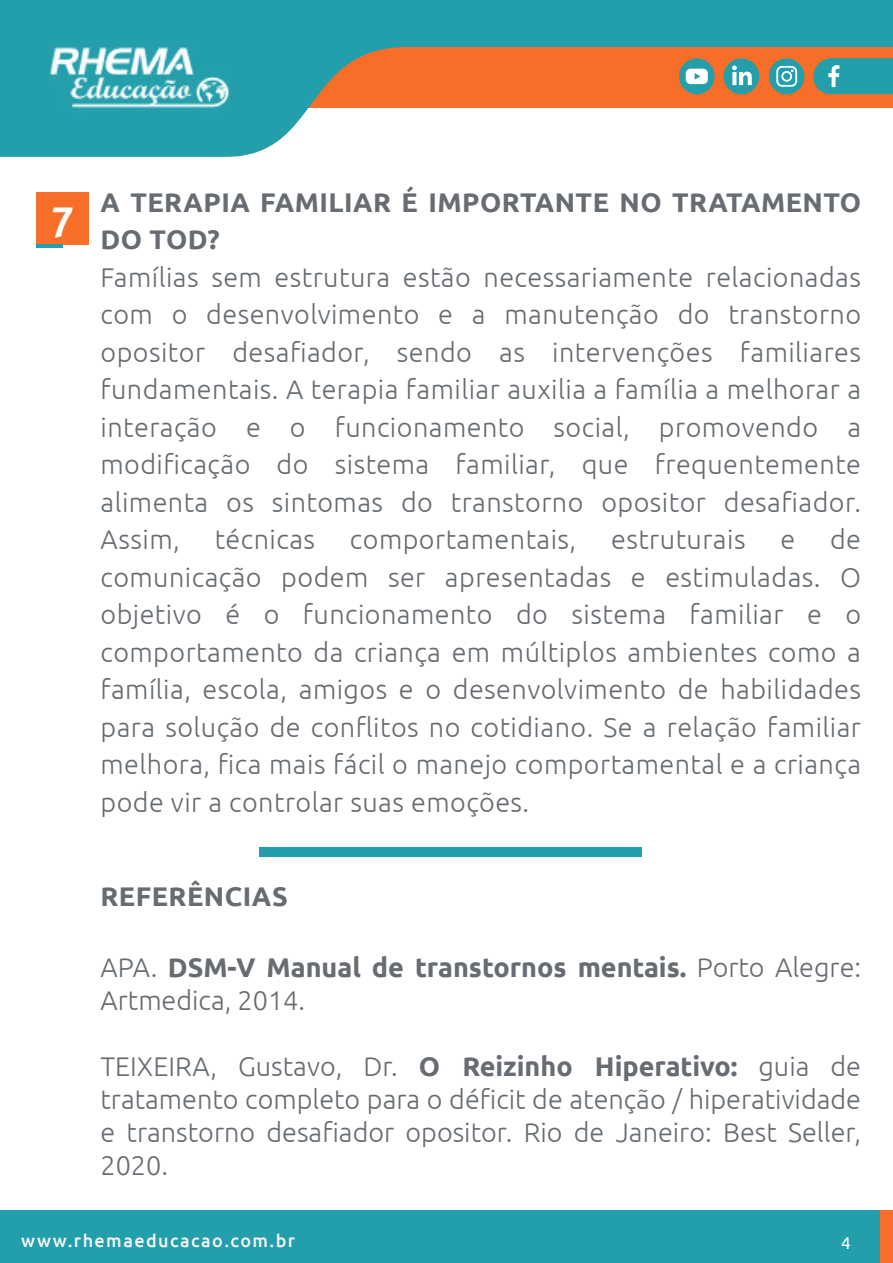
<style>
.page{position:relative;width:893px;height:1263px;background:#fff}
.page>*{position:absolute;margin:0;border:0;box-sizing:border-box;transform-origin:0 0}
.t1{font:700 43.35px "Meta Plus Lining";color:#fff}
.t2{font:300 27px/37.5px "Ubuntu";letter-spacing:.015em;color:#666c71;text-align:justify}
.t3{font:700 27px/37.5px "Ubuntu";letter-spacing:.015em;color:#666c71}
.t4{font:500 18px "Ubuntu";letter-spacing:.08em;color:#f4f3f3}
.t5{font:17.1px "Ubuntu";color:#fff}
.s1{font-weight:300}
.s2{font-weight:700}
</style>
<div class="page">
<svg style="left:0;top:0;width:893px;height:157px;fill:#239eab"></svg>
<div style="left:724px;top:58px;width:35px;height:36px;background:#239eab;border-radius:50%"></div>
<svg style="left:732px;top:65px;width:20px;height:20px"></svg>
<div style="left:769px;top:58px;width:35px;height:36px;background:#239eab;border-radius:50%"></div>
<svg style="left:776px;top:66px;width:21px;height:21px"></svg>
<div style="left:0;top:1210px;width:879px;height:53px;background:#239eab"></div>
<div style="left:679px;top:58px;width:36px;height:36px;background:#239eab;border-radius:50%"></div>
<svg style="left:686px;top:69px;width:22px;height:15px"></svg>
<img style="left:49px;top:34px;width:180px;height:86px">
<svg style="left:813px;top:58px;width:80px;height:36px;background:#389fa7"></svg>
<div style="left:36px;top:192px;width:52px;height:52px;background:#f76e29"></div>
<hr style="left:36px;top:244px;width:27px;height:4px;background:#239eab">
<div style="left:260px;top:848px;width:382px;height:8px;background:#239eab"></div>
<h1 class="t1" style="left:51px;top:196px;width:25px">7</h1>
<p class="t3" style="left:100px;top:183px;width:762px">A TERAPIA FAMILIAR É IMPORTANTE NO TRATAMENTO<br>DO TOD?</p>
<p class="t2" style="left:100px;top:258px;width:762px">Famílias sem estrutura estão necessariamente relacionadas com o desenvolvimento e a manutenção do transtorno opositor desafiador, sendo as intervenções familiares fundamentais. A terapia familiar auxilia a família a melhorar a interação e o funcionamento social, promovendo a modificação do sistema familiar, que frequentemente alimenta os sintomas do transtorno opositor desafiador.<br>Assim,</p>
<p class="t2" style="left:100px;top:520px;width:762px;text-indent:730px">de comunicação podem ser apresentadas e estimuladas. O objetivo é o funcionamento do sistema familiar e o comportamento da criança em múltiplos ambientes como a família, escola, amigos e o desenvolvimento de habilidades para solução de conflitos no cotidiano. Se a relação familiar melhora, fica mais fácil o manejo comportamental e a criança pode vir a controlar suas emoções.</p>
<p class="t2" style="left:215px;top:520px;width:102px">técnicas</p>
<p class="t2" style="left:350px;top:520px;width:228px">comportamentais,</p>
<p class="t2" style="left:611px;top:520px;width:136px">estruturais</p>
<p class="t2" style="left:780px;top:520px;width:16px">e</p>
<p class="t3" style="left:100px;top:877px;width:189px">REFERÊNCIAS</p>
<p class="t3" style="left:100px;top:950px;width:762px;line-height:33px"><span class="s1">APA.</span> DSM-V Manual de transtornos mentais. <span class="s1">Porto Alegre:<br>Artmedica, 2014.</span></p>
<p class="t2" style="left:100px;top:1049px;width:762px;line-height:33px">TEIXEIRA, Gustavo, Dr. <span class="s2">O Reizinho Hiperativo:</span> guia de tratamento completo para o déficit de atenção / hiperatividade e transtorno desafiador opositor. Rio de Janeiro: Best Seller, 2020.</p>
<p class="t4" style="left:21px;top:1229px;width:275px">www.rhemaeducacao.com.br</p>
<p class="t5" style="left:841px;top:1233px;width:11px">4</p>
</div>
